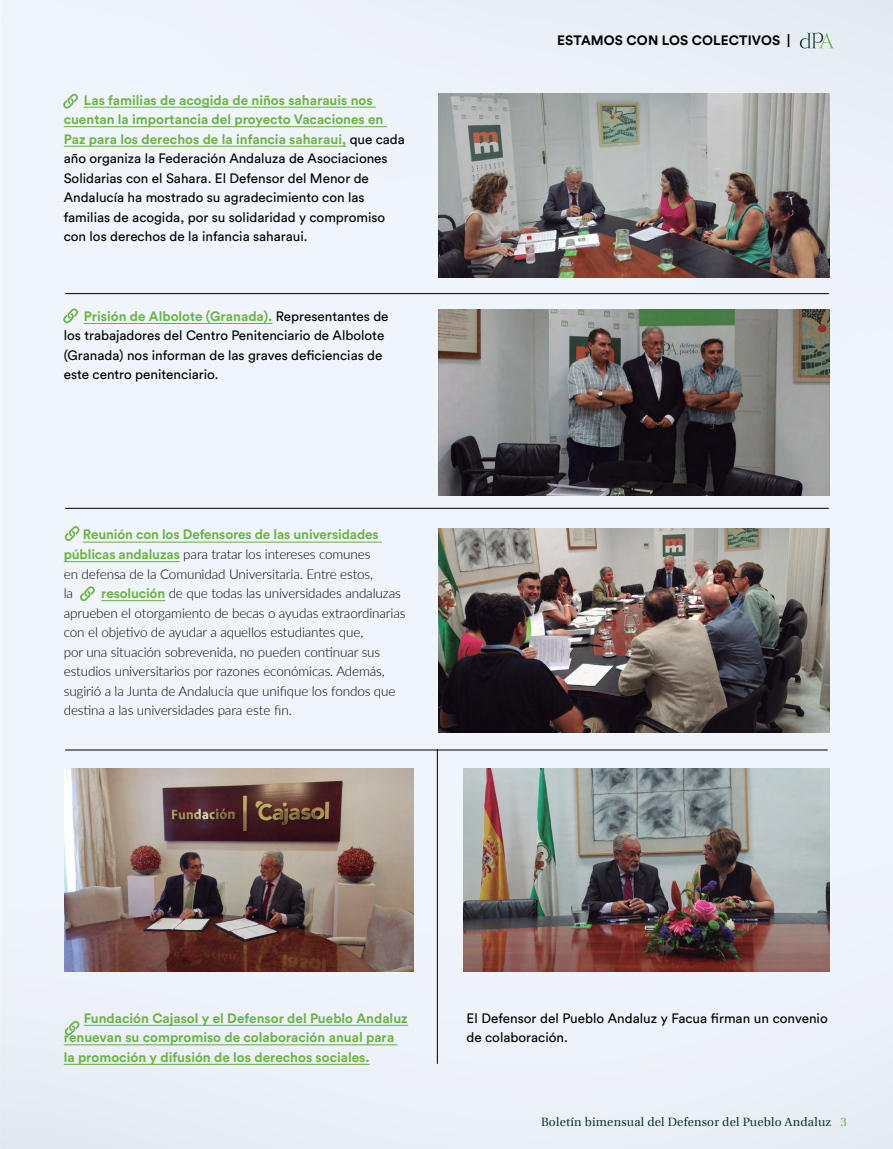
<style>
.page{position:relative;width:893px;height:1149px;background:#fff}
.page>*{position:absolute;margin:0;border:0;box-sizing:border-box;transform-origin:0 0}
.t1{font:13.5px/19.5px "Circular Std";color:#000}
.t2{font:300 13.5px/19.5px "Lato";letter-spacing:-.01em;color:#000}
.t3{font:700 13.5px/19.5px "Circular Std";color:#6cb545}
.t4{font:700 13.5px "Circular Std";letter-spacing:.01em;color:#000}
.t5{font:12px "Utopia";letter-spacing:.02em;color:#0b352d}
.s1{font-weight:700;color:#6cb545}
.s2{font-family:"Circular Std";font-weight:700;color:#6cb545}
.s3{color:#6cb545}
</style>
<div class="page">
<div style="left:0;top:0;width:893px;height:1148px;background:#f0f5fb"></div>
<svg style="left:800px;top:33px;width:34px;height:15px"></svg>
<img style="left:65px;top:767px;width:349px;height:204px">
<img style="left:439px;top:528px;width:391px;height:203px">
<img style="left:439px;top:310px;width:391px;height:185px">
<img style="left:439px;top:94px;width:391px;height:183px">
<hr style="left:65px;top:293px;width:764px;height:1px;background:#000">
<img style="left:463px;top:767px;width:366px;height:204px">
<hr style="left:84px;top:107px;width:292px;height:1px;background:#6cb545">
<hr style="left:64px;top:126px;width:323px;height:1px;background:#6cb545">
<hr style="left:64px;top:146px;width:282px;height:1px;background:#6cb545">
<hr style="left:84px;top:323px;width:188px;height:1px;background:#6cb545">
<hr style="left:83px;top:541px;width:299px;height:1px;background:#6cb545">
<hr style="left:64px;top:561px;width:116px;height:1px;background:#6cb545">
<hr style="left:101px;top:600px;width:64px;height:1px;background:#6cb545">
<hr style="left:84px;top:1024px;width:324px;height:1px;background:#6cb545">
<hr style="left:64px;top:1043px;width:334px;height:1px;background:#6cb545">
<hr style="left:64px;top:1063px;width:306px;height:1px;background:#6cb545">
<hr style="left:65px;top:508px;width:764px;height:1px;background:#000">
<hr style="left:65px;top:749px;width:763px;height:1px;background:#000">
<svg style="left:80px;top:586px;width:15px;height:15px"></svg>
<svg style="left:64px;top:1020px;width:16px;height:15px"></svg>
<svg style="left:64px;top:526px;width:16px;height:14px"></svg>
<svg style="left:63px;top:308px;width:15px;height:15px"></svg>
<svg style="left:63px;top:94px;width:15px;height:14px"></svg>
<hr style="left:437px;top:748px;width:1px;height:315px;background:#000">
<p class="t1" style="left:64px;top:90px;width:343px;text-indent:20px"><span class="s1">Las familias de acogida de niños saharauis nos cuentan la importancia del proyecto Vacaciones en Paz para los derechos de la infancia saharaui,</span> que cada año organiza la Federación Andaluza de Asociaciones Solidarias con el Sahara. El Defensor del Menor de Andalucía ha mostrado su agradecimiento con las familias de acogida, por su solidaridad y compromiso con los derechos de la infancia saharaui.</p>
<p class="t1" style="left:64px;top:306px;width:326px;text-indent:20px"><span class="s1">Prisión de Albolote (Granada).</span> Representantes de los trabajadores del Centro Penitenciario de Albolote (Granada) nos informan de las graves deficiencias de este centro penitenciario.</p>
<p class="t3" style="left:83px;top:524px;width:297px">Reunión con los Defensores de las universidades</p>
<p class="t2" style="left:64px;top:543px;width:311px"><span class="s2">públicas andaluzas</span> para tratar los intereses comunes en defensa de la Comunidad Universitaria. Entre estos, la</p>
<p class="t2" style="left:64px;top:582px;width:343px;text-indent:37px"><span class="s2">resolución</span> de que todas las universidades andaluzas aprueben el otorgamiento de becas o ayudas extraordinarias con el objetivo de ayudar a aquellos estudiantes que,<br>por una situación sobrevenida, no pueden continuar sus estudios universitarios por razones económicas. Además, sugirió a la Junta de Andalucía que unifique los fondos que destina a las universidades para este fin.</p>
<p class="t4" style="left:557px;top:31px;width:235px">ESTAMOS CON LOS COLECTIVOS |</p>
<p class="t3" style="left:64px;top:1007px;width:345px;text-indent:20px">Fundación Cajasol y el Defensor del Pueblo Andaluz renuevan su compromiso de colaboración anual para la promoción y difusión de los derechos sociales.</p>
<p class="t1" style="left:467px;top:1007px;width:363px">El Defensor del Pueblo Andaluz y Facua firman un convenio de colaboración.</p>
<p class="t5" style="left:541px;top:1114px;width:307px">Boletín bimensual del Defensor del Pueblo Andaluz <span class="s3">3</span></p>
</div>
